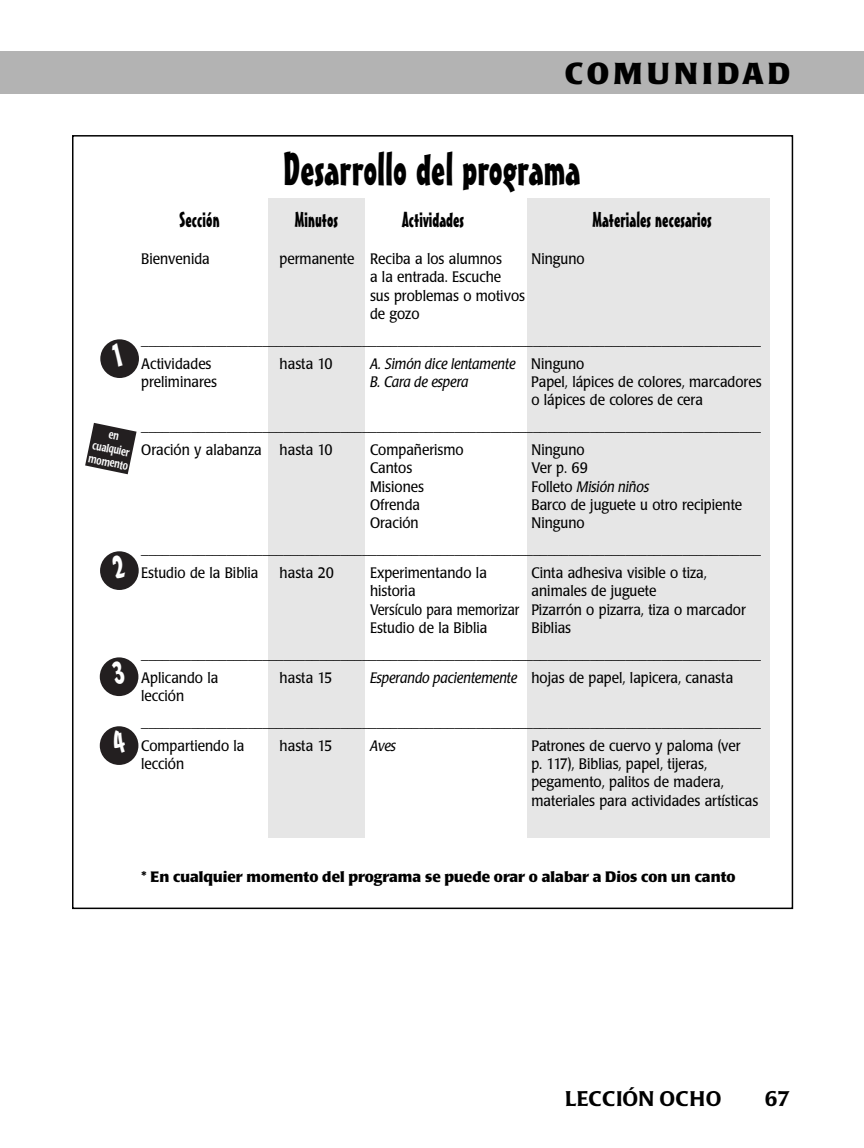
<style>
.page{position:relative;width:864px;height:1148px;background:#fff}
.page>*{position:absolute;margin:0;border:0;box-sizing:border-box;transform-origin:0 0}
.t1{font:45px "Mister Earl BT";color:#000}
.t2{font:700 30px "Poppl Laudatio";letter-spacing:.15em;color:#000}
.t3{font:21px "Mister Earl BT";color:#000;scale:.95 1}
.t4{font:500 21px "Poppl Laudatio";letter-spacing:.01em;color:#000}
.t5{font:15px/18.3px "Poppl Laudatio";color:#000;scale:.9 1}
.t6{font:15px/23.7px "Poppl Laudatio";color:#000;scale:.95 1}
.t7{font:italic 15px "Poppl Laudatio";color:#000;scale:.9 1}
.t8{font:700 15px "Poppl Laudatio";color:#000}
.t9{font:500 11.7px/13.8px "Poppl Laudatio";color:#fff;text-align:center;scale:.74 1}
.s1{font-style:normal}
.s2{font-style:italic}
</style>
<div class="page">
<div style="left:268px;top:199px;width:97px;height:639px;background:#e6e6e6"></div>
<div style="left:527px;top:199px;width:243px;height:639px;background:#e6e6e6"></div>
<div style="left:100px;top:339px;width:39px;height:39px;background:#231f20;border-radius:50%"></div>
<svg style="left:85px;top:423px;width:52px;height:51px"></svg>
<div style="left:100px;top:551px;width:39px;height:39px;background:#231f20;border-radius:50%"></div>
<div style="left:100px;top:657px;width:38px;height:39px;background:#231f20;border-radius:50%"></div>
<div style="left:100px;top:726px;width:38px;height:39px;background:#231f20;border-radius:50%"></div>
<div style="left:0;top:51px;width:864px;height:43px;background:#b3b3b3"></div>
<h2 class="t2" style="left:565px;top:62px;width:227px">COMUNIDAD</h2>
<p class="t9" style="left:96px;top:425px;width:56px;rotate:12deg">en cualquier momento</p>
<h1 class="t1" style="left:283px;top:152px;width:299px">Desarrollo del programa</h1>
<h3 class="t3" style="left:179px;top:212px;width:44px">Sección</h3>
<h3 class="t3" style="left:295px;top:212px;width:47px">Minutos</h3>
<h3 class="t3" style="left:402px;top:212px;width:67px">Actividades</h3>
<h3 class="t3" style="left:593px;top:212px;width:127px">Materiales necesarios</h3>
<p class="t5" style="left:141px;top:251px;width:78px">Bienvenida</p>
<p class="t5" style="left:280px;top:251px;width:249px">permanente Reciba a los alumnos</p>
<p class="t5" style="left:532px;top:251px;width:61px">Ninguno</p>
<p class="t5" style="left:370px;top:269px;width:174px">a la entrada. Escuche<br>sus problemas o motivos de gozo</p>
<p class="t6" style="left:141px;top:329px;width:654px">_______________________________________________________________________________________<br>Actividades</p>
<p class="t5" style="left:280px;top:356px;width:60px">hasta 10</p>
<p class="t7" style="left:370px;top:357px;width:240px">A. Simón dice lentamente <span class="s1">Ninguno</span></p>
<p class="t5" style="left:141px;top:374px;width:86px">preliminares</p>
<p class="t7" style="left:370px;top:376px;width:111px">B. Cara de espera</p>
<p class="t5" style="left:531px;top:374px;width:258px">Papel, lápices de colores, marcadores o lápices de colores de cera</p>
<p class="t6" style="left:141px;top:415px;width:654px">_______________________________________________________________________________________<br>Oración y alabanza hasta 10</p>
<p class="t5" style="left:370px;top:442px;width:106px">Compañerismo</p>
<p class="t5" style="left:532px;top:442px;width:61px">Ninguno</p>
<p class="t5" style="left:370px;top:460px;width:48px">Cantos</p>
<p class="t5" style="left:532px;top:460px;width:64px">Ver p. 69</p>
<p class="t5" style="left:370px;top:479px;width:61px">Misiones</p>
<p class="t7" style="left:532px;top:481px;width:132px"><span class="s1">Folleto</span> Misión niños</p>
<p class="t5" style="left:370px;top:497px;width:57px">Ofrenda</p>
<p class="t5" style="left:532px;top:497px;width:236px">Barco de juguete u otro recipiente</p>
<p class="t5" style="left:370px;top:515px;width:56px">Oración</p>
<p class="t5" style="left:141px;top:512px;width:690px;line-height:25.8px;text-indent:390px">Ninguno _______________________________________________________________________________________</p>
<p class="t5" style="left:141px;top:565px;width:132px">Estudio de la Biblia</p>
<p class="t5" style="left:280px;top:565px;width:62px">hasta 20</p>
<p class="t5" style="left:370px;top:565px;width:131px">Experimentando la</p>
<p class="t5" style="left:532px;top:565px;width:196px">Cinta adhesiva visible o tiza,</p>
<p class="t5" style="left:370px;top:583px;width:52px">historia</p>
<p class="t5" style="left:370px;top:583px;width:419px;text-indent:162px">animales de juguete<br>Versículo para memorizar Pizarrón o pizarra, tiza o marcador<br>Estudio de la Biblia</p>
<p class="t5" style="left:141px;top:616px;width:690px;line-height:25.8px;text-indent:390px">Biblias _______________________________________________________________________________________</p>
<p class="t5" style="left:141px;top:670px;width:87px">Aplicando la</p>
<p class="t5" style="left:280px;top:670px;width:60px">hasta 15</p>
<p class="t5" style="left:370px;top:670px;width:405px"><span class="s2">Esperando pacientemente</span> hojas de papel, lapicera, canasta</p>
<p class="t5" style="left:141px;top:684px;width:690px;line-height:25.8px">lección _______________________________________________________________________________________</p>
<p class="t5" style="left:141px;top:738px;width:116px">Compartiendo la</p>
<p class="t5" style="left:280px;top:738px;width:60px">hasta 15</p>
<p class="t7" style="left:370px;top:739px;width:30px">Aves</p>
<p class="t5" style="left:531px;top:738px;width:234px">Patrones de cuervo y paloma (ver</p>
<p class="t5" style="left:141px;top:756px;width:49px">lección</p>
<p class="t5" style="left:531px;top:756px;width:254px">p. 117), Biblias, papel, tijeras, pegamento, palitos de madera, materiales para actividades artísticas</p>
<p class="t8" style="left:141px;top:870px;width:596px">* En cualquier momento del programa se puede orar o alabar a Dios con un canto</p>
<h3 class="t4" style="left:565px;top:1090px;width:158px">LECCIÓN OCHO</h3>
<h3 class="t4" style="left:765px;top:1090px;width:27px">67</h3>
</div>
